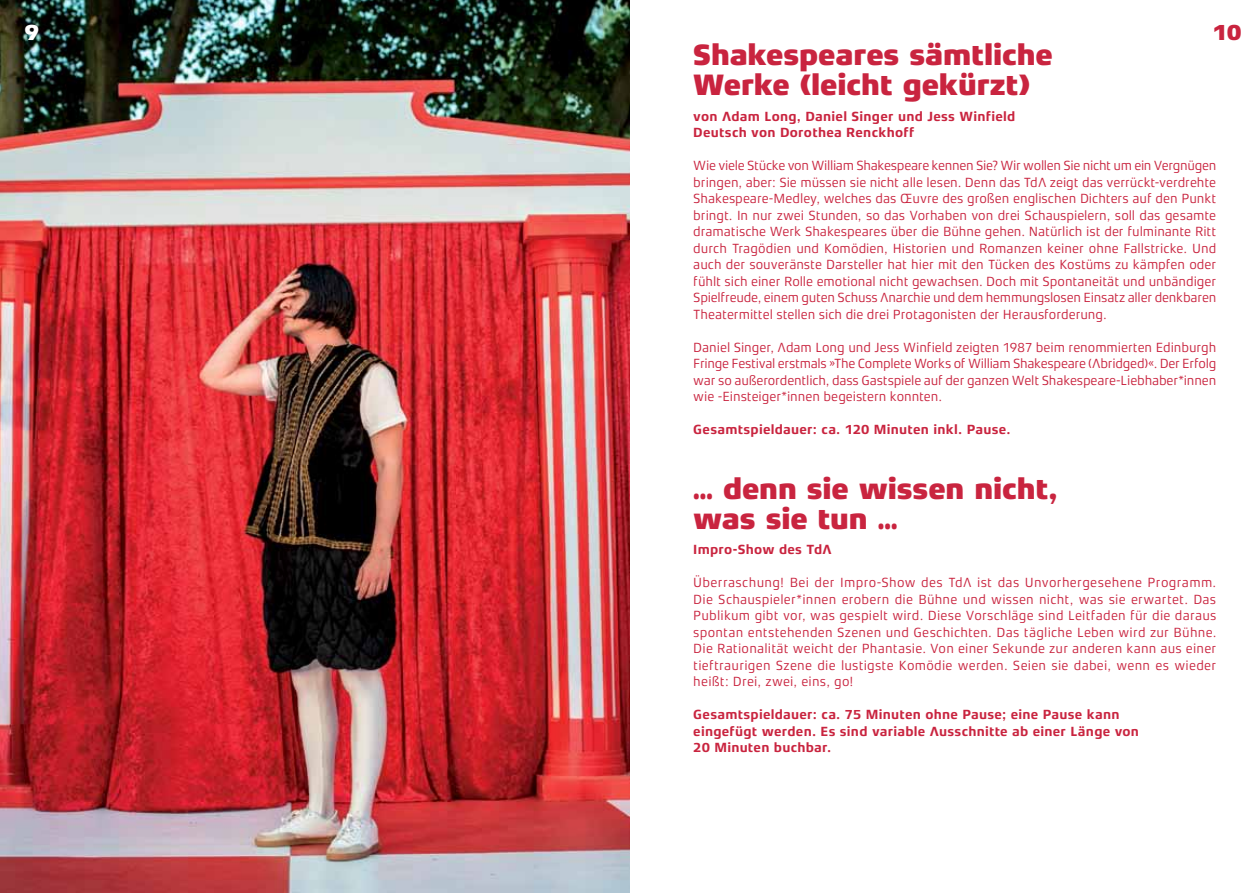
<style>
.page{position:relative;width:1259px;height:893px;background:#fff}
.page>*{position:absolute;margin:0;border:0;box-sizing:border-box;transform-origin:0 0}
.t1{font:800 30px/30px "Td A";letter-spacing:-.005em;color:#c9243f}
.t2{font:800 22.5px "Td A";color:#c9243f}
.t3{font:800 22.5px "Td A";color:#fff}
.t4{font:13.5px/16.5px "Td A";letter-spacing:-.005em;color:#c9243f;text-align:justify}
.t5{font:700 13.5px/16.5px "Td A";letter-spacing:.02em;color:#c9243f}
</style>
<div class="page">
<img style="left:0;top:0;width:629px;height:893px">
<h2 class="t3" style="left:24px;top:20px;width:16px">9</h2>
<h2 class="t2" style="left:1212px;top:20px;width:31px">10</h2>
<h1 class="t1" style="left:693px;top:40px;width:361px">Shakespeares sämtliche<br>Werke (leicht gekürzt)</h1>
<p class="t5" style="left:693px;top:108px;width:324px">von Adam Long, Daniel Singer und Jess Winfield<br>Deutsch von Dorothea Renckhoff</p>
<p class="t4" style="left:693px;top:157px;width:525px">Wie viele Stücke von William Shakespeare kennen Sie? Wir wollen Sie nicht um ein Vergnügen bringen, aber: Sie müssen sie nicht alle lesen. Denn das TdA zeigt das verrückt-verdrehte Shakespeare-Medley, welches das Œuvre des großen englischen Dichters auf den Punkt bringt. In nur zwei Stunden, so das Vorhaben von drei Schauspielern, soll das gesamte dramatische Werk Shakespeares über die Bühne gehen. Natürlich ist der fulminante Ritt durch Tragödien und Komödien, Historien und Romanzen keiner ohne Fallstricke. Und auch der souveränste Darsteller hat hier mit den Tücken des Kostüms zu kämpfen oder fühlt sich einer Rolle emotional nicht gewachsen. Doch mit Spontaneität und unbändiger Spielfreude, einem guten Schuss Anarchie und dem hemmungslosen Einsatz aller denkbaren Theatermittel stellen sich die drei Protagonisten der Herausforderung.</p>
<p class="t4" style="left:693px;top:339px;width:524px">Daniel Singer, Adam Long und Jess Winfield zeigten 1987 beim renommierten Edinburgh Fringe Festival erstmals »The Complete Works of William Shakespeare (Abridged)«. Der Erfolg war so außerordentlich, dass Gastspiele auf der ganzen Welt Shakespeare-Liebhaber*innen wie -Einsteiger*innen begeistern konnten.</p>
<p class="t5" style="left:693px;top:421px;width:319px">Gesamtspieldauer: ca. 120 Minuten inkl. Pause.</p>
<h1 class="t1" style="left:693px;top:473px;width:366px">… denn sie wissen nicht, was sie tun …</h1>
<p class="t5" style="left:693px;top:541px;width:140px">Impro-Show des TdA</p>
<p class="t4" style="left:693px;top:574px;width:525px">Überraschung! Bei der Impro-Show des TdA ist das Unvorhergesehene Programm.<br>Die Schauspieler*innen erobern die Bühne und wissen nicht, was sie erwartet. Das Publikum gibt vor, was gespielt wird. Diese Vorschläge sind Leitfaden für die daraus spontan entstehenden Szenen und Geschichten. Das tägliche Leben wird zur Bühne.<br>Die Rationalität weicht der Phantasie. Von einer Sekunde zur anderen kann aus einer tieftraurigen Szene die lustigste Komödie werden. Seien sie dabei, wenn es wieder heißt: Drei, zwei, eins, go!</p>
<p class="t5" style="left:693px;top:706px;width:447px">Gesamtspieldauer: ca. 75 Minuten ohne Pause; eine Pause kann eingefügt werden. Es sind variable Ausschnitte ab einer Länge von<br>20 Minuten buchbar.</p>
</div>
